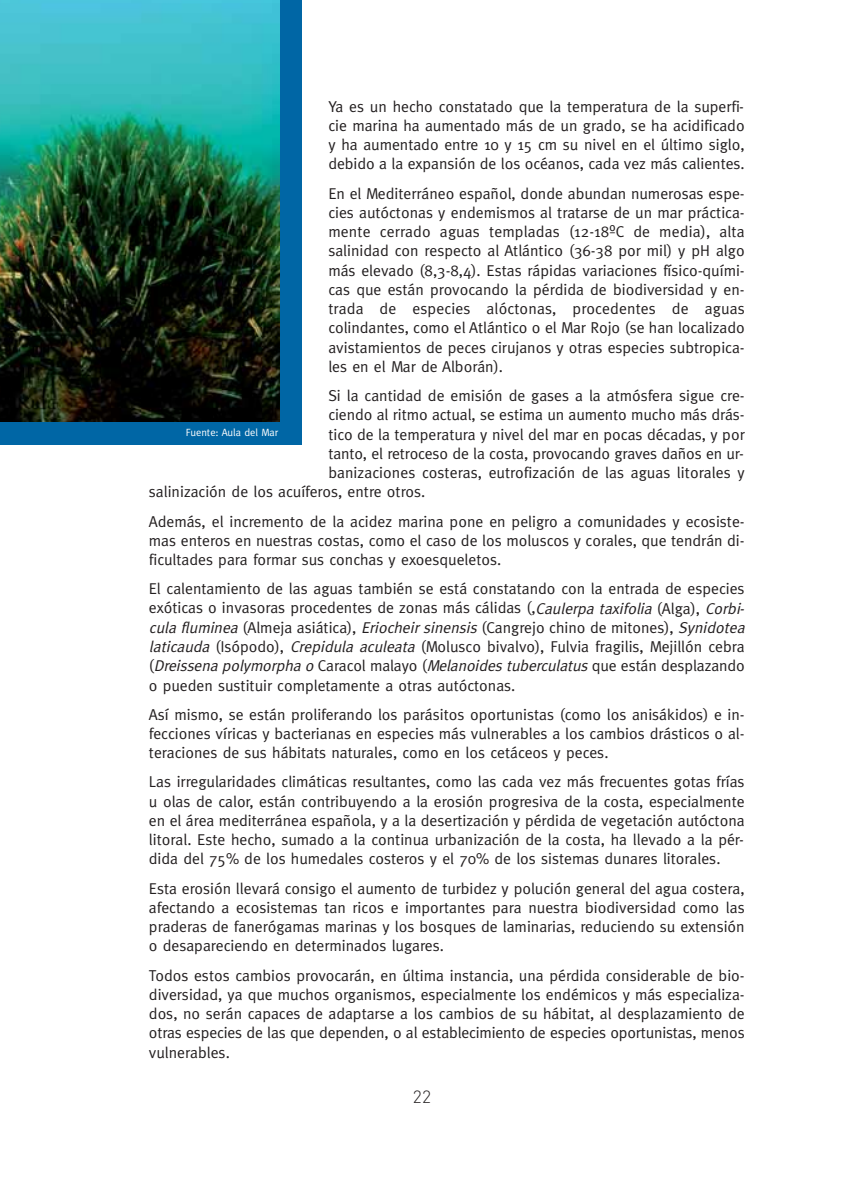
<style>
.page{position:relative;width:844px;height:1191px;background:#fff}
.page>*{position:absolute;margin:0;border:0;box-sizing:border-box;transform-origin:0 0}
.t1{font:300 17.5px "DIN";color:#231f20}
.t2{font:15.75px/19.2px "Meta";color:#231f20;text-align:justify}
.t3{font:10.5px "Meta";color:#fff}
.s1{font-style:italic}
</style>
<div class="page">
<div style="left:0;top:0;width:302px;height:444px;background:#0066a5"></div>
<img style="left:0;top:0;width:280px;height:421px">
<p class="t2" style="left:328px;top:98px;width:417px">Ya es un hecho constatado que la temperatura de la superfi&shy;cie marina ha aumentado más de un grado, se ha acidificado y ha aumentado entre 10 y 15 cm su nivel en el último siglo, debido a la expansión de los océanos, cada vez más calientes.</p>
<p class="t2" style="left:328px;top:185px;width:417px">En el Mediterráneo español, donde abundan numerosas espe&shy;cies autóctonas y endemismos al tratarse de un mar práctica&shy;mente cerrado aguas templadas (12-18ºC de media), alta salinidad con respecto al Atlántico (36-38 por mil) y pH algo más elevado (8,3-8,4). Estas rápidas variaciones físico-quími&shy;cas que están provocando la pérdida de biodiversidad y en&shy;trada de especies alóctonas, procedentes de aguas colindantes, como el Atlántico o el Mar Rojo (se han localizado avistamientos de peces cirujanos y otras especies subtropica&shy;les en el Mar de Alborán).</p>
<p class="t2" style="left:328px;top:388px;width:418px">Si la cantidad de emisión de gases a la atmósfera sigue cre-</p>
<p class="t2" style="left:328px;top:407px;width:417px">ciendo al ritmo actual, se estima un aumento mucho más drás-</p>
<p class="t2" style="left:328px;top:426px;width:417px">tico de la temperatura y nivel del mar en pocas décadas, y por</p>
<p class="t2" style="left:328px;top:445px;width:417px">tanto, el retroceso de la costa, provocando graves daños en ur-</p>
<p class="t2" style="left:328px;top:465px;width:417px">banizaciones costeras, eutrofización de las aguas litorales y</p>
<p class="t2" style="left:149px;top:484px;width:278px">salinización de los acuíferos, entre otros.</p>
<p class="t2" style="left:149px;top:513px;width:597px">Además, el incremento de la acidez marina pone en peligro a comunidades y ecosiste&shy;mas enteros en nuestras costas, como el caso de los moluscos y corales, que tendrán di&shy;ficultades para formar sus conchas y exoesqueletos.</p>
<p class="t2" style="left:149px;top:581px;width:600px;text-align:left">El calentamiento de las aguas también se está constatando con la entrada de especies exóticas o invasoras procedentes de zonas más cálidas (,<span class="s1">Caulerpa taxifolia</span> (Alga), <span class="s1">Corbi&shy;cula fluminea</span>(Almeja asiática), <span class="s1">Eriocheir sinensis</span>(Cangrejo chino de mitones), <span class="s1">Synidotea laticauda</span> (Isópodo), <span class="s1">Crepidula aculeata</span> (Molusco bivalvo), Fulvia fragilis, Mejillón cebra ( <span class="s1">Dreissena polymorpha o</span> C a ra c o l m a l a y o (<span class="s1">Melanoides tuberculatus</span> q u e e s t á n d e s p l a z a n d o o pueden sustituir completamente a otras autóctonas.</p>
<p class="t2" style="left:149px;top:706px;width:597px">Así mismo, se están proliferando los parásitos oportunistas (como los anisákidos) e in&shy;fecciones víricas y bacterianas en especies más vulnerables a los cambios drásticos o al&shy;teraciones de sus hábitats naturales, como en los cetáceos y peces.</p>
<p class="t2" style="left:149px;top:774px;width:597px">Las irregularidades climáticas resultantes, como las cada vez más frecuentes gotas frías u olas de calor, están contribuyendo a la erosión progresiva de la costa, especialmente en el área mediterránea española, y a la desertización y pérdida de vegetación autóctona litoral. Este hecho, sumado a la continua urbanización de la costa, ha llevado a la pér&shy;dida del 75% de los humedales costeros y el 70% de los sistemas dunares litorales.</p>
<p class="t2" style="left:149px;top:880px;width:597px">Esta erosión llevará consigo el aumento de turbidez y polución general del agua costera, afectando a ecosistemas tan ricos e importantes para nuestra biodiversidad como las praderas de fanerógamas marinas y los bosques de laminarias, reduciendo su extensión o desapareciendo en determinados lugares.</p>
<p class="t2" style="left:149px;top:967px;width:597px">Todos estos cambios provocarán, en última instancia, una pérdida considerable de bio&shy;diversidad, ya que muchos organismos, especialmente los endémicos y más especializa&shy;dos, no serán capaces de adaptarse a los cambios de su hábitat, al desplazamiento de otras especies de las que dependen, o al establecimiento de especies oportunistas, menos vulnerables.</p>
<p class="t1" style="left:413px;top:1085px;width:19px">22</p>
<p class="t3" style="left:186px;top:428px;width:94px">Fuente: Aula del Mar</p>
</div>
